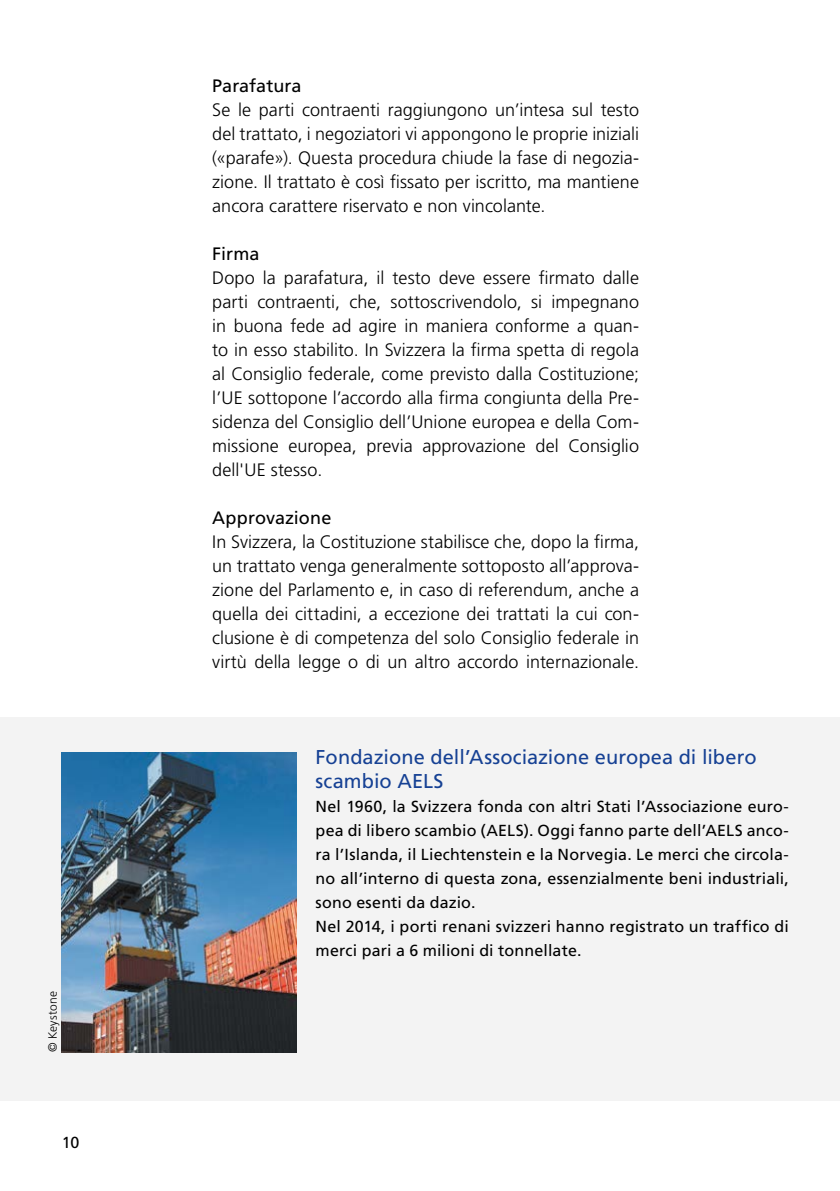
<style>
.page{position:relative;width:840px;height:1191px;background:#fff}
.page>*{position:absolute;margin:0;border:0;box-sizing:border-box;transform-origin:0 0}
._5_1_Kasten_Titel{font:20px/24px "Frutiger LT Pro";letter-spacing:.005em;color:#164194}
._4_Fliesstext{font:300 18px/24px "Frutiger LT Pro";color:#000;text-align:justify}
._3_Untertitel_Glossa{font:18px "Frutiger LT Pro";color:#000}
._5_2_Kasten_Text{font:16px/24px "Frutiger LT Pro";letter-spacing:.01em;color:#000;text-align:justify}
._7_Copyright{font:300 12px "Frutiger LT Pro";letter-spacing:.02em;color:#000}
</style>
<div class="page">
<div style="left:0;top:716px;width:839px;height:384px;background:#f3f3f3"></div>
<img style="left:62px;top:752px;width:234px;height:300px">
<p class="_7_Copyright" style="left:46px;top:1052px;width:63px;rotate:-90deg">© Keystone</p>
<p class="_5_2_Kasten_Text" style="left:62px;top:1131px;width:19px">10</p>
<p class="_3_Untertitel_Glossa" style="left:212px;top:75px;width:91px">Parafatura</p>
<p class="_4_Fliesstext" style="left:212px;top:98px;width:428px">Se le parti contraenti raggiungono un’intesa sul testo del trattato, i negoziatori vi appongono le proprie iniziali («parafe»). Questa procedura chiude la fase di negozia&shy;zione. Il trattato è così fissato per iscritto, ma mantiene ancora carattere riservato e non vincolante.</p>
<p class="_3_Untertitel_Glossa" style="left:212px;top:243px;width:49px">Firma</p>
<p class="_4_Fliesstext" style="left:212px;top:266px;width:428px">Dopo la parafatura, il testo deve essere firmato dalle parti contraenti, che, sottoscrivendolo, si impegnano in buona fede ad agire in maniera conforme a quan&shy;to in esso stabilito. In Svizzera la firma spetta di regola al Consiglio federale, come previsto dalla Costituzione; l’UE sottopone l’accordo alla firma congiunta della Pre&shy;sidenza del Consiglio dell’Unione europea e della Com&shy;missione europea, previa approvazione del Consiglio dell'UE stesso.</p>
<p class="_3_Untertitel_Glossa" style="left:212px;top:507px;width:120px">Approvazione</p>
<p class="_4_Fliesstext" style="left:212px;top:530px;width:428px">In Svizzera, la Costituzione stabilisce che, dopo la firma, un trattato venga generalmente sottoposto all’approva&shy;zione del Parlamento e, in caso di referendum, anche a quella dei cittadini, a eccezione dei trattati la cui con&shy;clusione è di competenza del solo Consiglio federale in virtù della legge o di un altro accordo internazionale.</p>
<p class="_5_1_Kasten_Titel" style="left:315px;top:745px;width:442px">Fondazione dell’Associazione europea di libero scambio AELS</p>
<p class="_5_2_Kasten_Text" style="left:315px;top:795px;width:474px">Nel 1960, la Svizzera fonda con altri Stati l’Associazione euro&shy;pea di libero scambio (AELS). Oggi fanno parte dell’AELS anco&shy;ra l’Islanda, il Liechtenstein e la Norvegia. Le merci che circola&shy;no all’interno di questa zona, essenzialmente beni industriali, sono esenti da dazio.</p>
<p class="_5_2_Kasten_Text" style="left:315px;top:915px;width:474px">Nel 2014, i porti renani svizzeri hanno registrato un traffico di merci pari a 6 milioni di tonnellate.</p>
</div>
